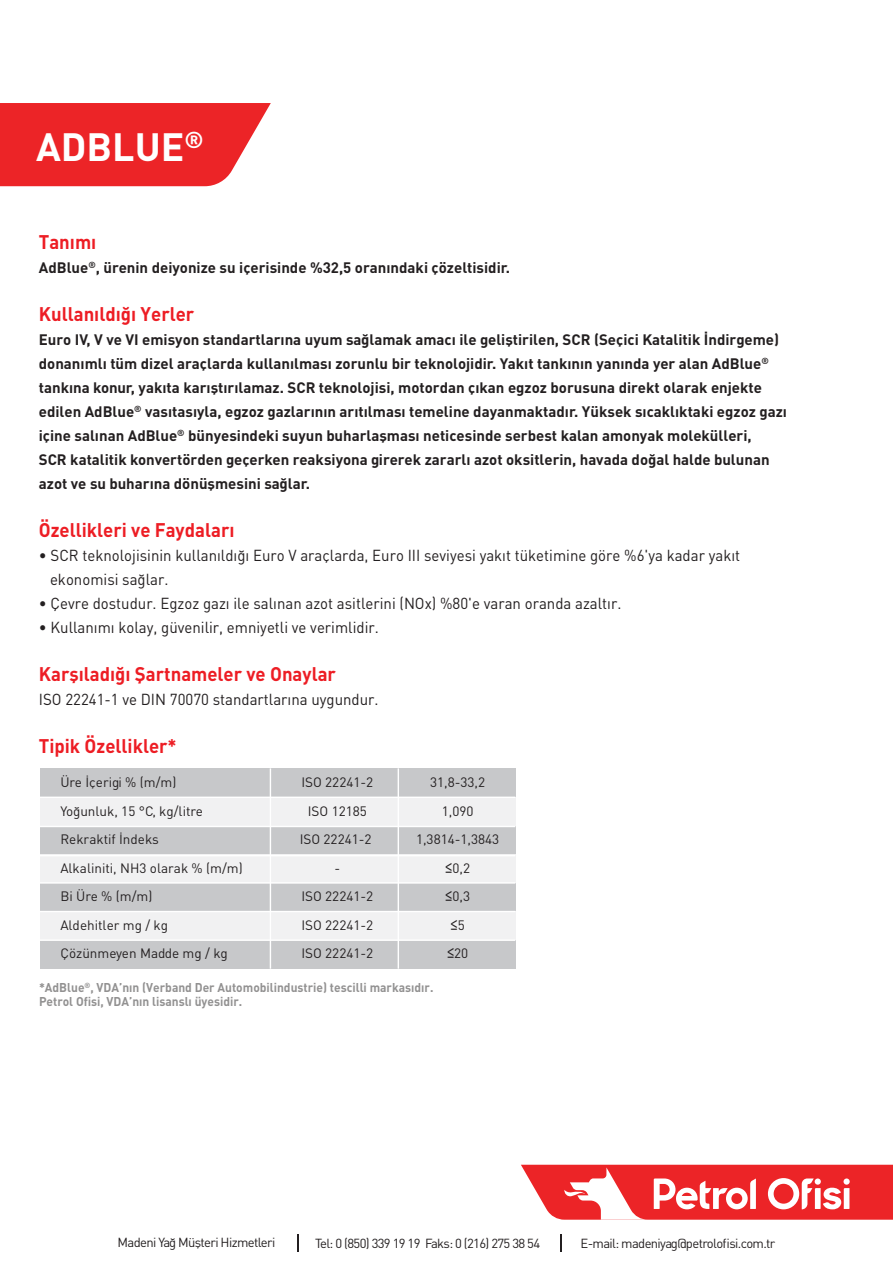
<style>
.page{position:relative;width:893px;height:1263px;background:#fff}
.page>*{position:absolute;margin:0;border:0;box-sizing:border-box;transform-origin:0 0}
.t1{font:39px "DINT Bold Tr";color:#fff}
.t2{font:19.5px "DINT Bold Tr";color:#ed1d24;scale:.95 1}
.t3{font:700 18px "DIN Condensed";color:#231f20}
.t4{font:15.75px/24px "DIN Tr";color:#231f20;scale:.95 1}
.t5{font:15px/24px "DINT Bold Tr";color:#231f20}
.t6{font:13.5px/28.5px "DIN Tr";color:#231f20;text-align:center}
.t7{font:13.05px "DIN Tr";letter-spacing:-.05em;color:#231f20}
.t8{font:12.6px/14.4px "DINT Bold Tr";color:#929191;scale:.95 1}
.s1{font-family:"DIN Condensed";font-weight:700;font-size:18px}
.s2{font-family:"DIN Tr";font-weight:400;font-size:13.5px}
</style>
<div class="page">
<div style="left:40px;top:826px;width:475px;height:28px;background:#c7c8ca"></div>
<div style="left:40px;top:768px;width:475px;height:29px;background:#c7c8ca"></div>
<div style="left:40px;top:797px;width:475px;height:29px;background:#f1f1f2"></div>
<div style="left:40px;top:854px;width:475px;height:29px;background:#f1f1f2"></div>
<div style="left:40px;top:883px;width:475px;height:28px;background:#c7c8ca"></div>
<div style="left:40px;top:911px;width:475px;height:29px;background:#f1f1f2"></div>
<div style="left:40px;top:940px;width:475px;height:29px;background:#c7c8ca"></div>
<hr style="left:270px;top:768px;width:1px;height:201px;background:#fff">
<hr style="left:398px;top:768px;width:1px;height:201px;background:#fff">
<hr style="left:39px;top:796px;width:476px;height:2px;background:#fff">
<hr style="left:39px;top:826px;width:476px;height:1px;background:#fff">
<hr style="left:39px;top:855px;width:476px;height:1px;background:#fff">
<hr style="left:39px;top:882px;width:476px;height:2px;background:#fff">
<hr style="left:39px;top:911px;width:476px;height:1px;background:#fff">
<hr style="left:39px;top:939px;width:476px;height:2px;background:#fff">
<svg style="left:297px;top:1234px;width:1px;height:18px"></svg>
<svg style="left:560px;top:1234px;width:2px;height:18px"></svg>
<svg style="left:0;top:103px;width:271px;height:83px;background:#ed383a"></svg>
<svg style="left:521px;top:1165px;width:372px;height:55px"></svg>
<h1 class="t1" style="left:36px;top:121px;width:169px">ADBLUE<sup>®</sup></h1>
<h2 class="t2" style="left:39px;top:229px;width:62px">Tanımı</h2>
<p class="t5" style="left:39px;top:255px;width:473px">AdBlue<sup>®</sup>, ürenin deiyonize su içerisinde %32,5 oranındaki çözeltisidir.</p>
<h2 class="t2" style="left:39px;top:301px;width:165px">Kullanıldığı Yerler</h2>
<p class="t5" style="left:39px;top:327px;width:750px">Euro IV, V ve VI emisyon standartlarına uyum sağlamak amacı ile geliştirilen, SCR (Seçici Katalitik İndirgeme) donanımlı tüm dizel araçlarda kullanılması zorunlu bir teknolojidir. Yakıt tankının yanında yer alan AdBlue<sup>® </sup>tankına konur, yakıta karıştırılamaz. SCR teknolojisi, motordan çıkan egzoz borusuna direkt olarak enjekte edilen AdBlue<sup>®</sup> vasıtasıyla, egzoz gazlarının arıtılması temeline dayanmaktadır. Yüksek sıcaklıktaki egzoz gazı içine salınan AdBlue<sup>®</sup> bünyesindeki suyun buharlaşması neticesinde serbest kalan amonyak molekülleri,<br>SCR katalitik konvertörden geçerken reaksiyona girerek zararlı azot oksitlerin, havada doğal halde bulunan azot ve su buharına dönüşmesini sağlar.</p>
<h2 class="t2" style="left:39px;top:517px;width:207px">Özellikleri ve Faydaları</h2>
<p class="t4" style="left:50px;top:543px;width:728px;text-indent:-11px">• SCR teknolojisinin kullanıldığı Euro V araçlarda, Euro III seviyesi yakıt tüketimine göre %6'ya kadar yakıt ekonomisi sağlar.</p>
<p class="t4" style="left:39px;top:591px;width:615px">• Çevre dostudur. Egzoz gazı ile salınan azot asitlerini (NOx) %80'e varan oranda azaltır.</p>
<p class="t4" style="left:39px;top:615px;width:359px">• Kullanımı kolay, güvenilir, emniyetli ve verimlidir.</p>
<h2 class="t2" style="left:39px;top:661px;width:314px">Karşıladığı Şartnameler ve Onaylar</h2>
<p class="t4" style="left:39px;top:687px;width:359px">ISO 22241-1 ve DIN 70070 standartlarına uygundur.</p>
<h2 class="t2" style="left:39px;top:733px;width:147px">Tipik Özellikler*</h2>
<p class="t6" style="left:416px;top:768px;width:85px">31,8-33,2<br>1,090<br>1,3814-1,3843 <span class="s1">≤</span>0,2<br><span class="s1">≤</span>0,3</p>
<p class="t3" style="left:451px;top:911px;width:16px">≤<span class="s2">5</span></p>
<p class="t6" style="left:447px;top:939px;width:23px"><span class="s1">≤</span>20</p>
<p class="t6" style="left:60px;top:768px;width:184px;text-align:left">Üre İçerigi % (m/m)<br>Yoğunluk, 15 °C, kg/litre<br>Rekraktif İndeks<br>Alkaliniti, NH3 olarak % (m/m)<br>Bi Üre % (m/m)<br>Aldehitler mg / kg<br>Çözünmeyen Madde mg / kg</p>
<p class="t8" style="left:39px;top:979px;width:417px">*AdBlue<sup>®</sup>, VDA’nın (Verband Der Automobilindustrie) tescilli markasıdır.<br>Petrol Ofisi, VDA’nın lisanslı üyesidir.</p>
<p class="t6" style="left:300px;top:768px;width:75px">ISO 22241-2<br>ISO 12185<br>ISO 22241-2 -<br>ISO 22241-2<br>ISO 22241-2<br>ISO 22241-2</p>
<p class="t7" style="left:118px;top:1234px;width:159px">Madeni Yağ Müşteri Hizmetleri</p>
<p class="t7" style="left:315px;top:1235px;width:226px">Tel: 0 (850) 339 19 19 Faks: 0 (216) 275 38 54</p>
<p class="t7" style="left:580px;top:1235px;width:196px">E-mail: madeniyag@petrolofisi.com.tr</p>
</div>
